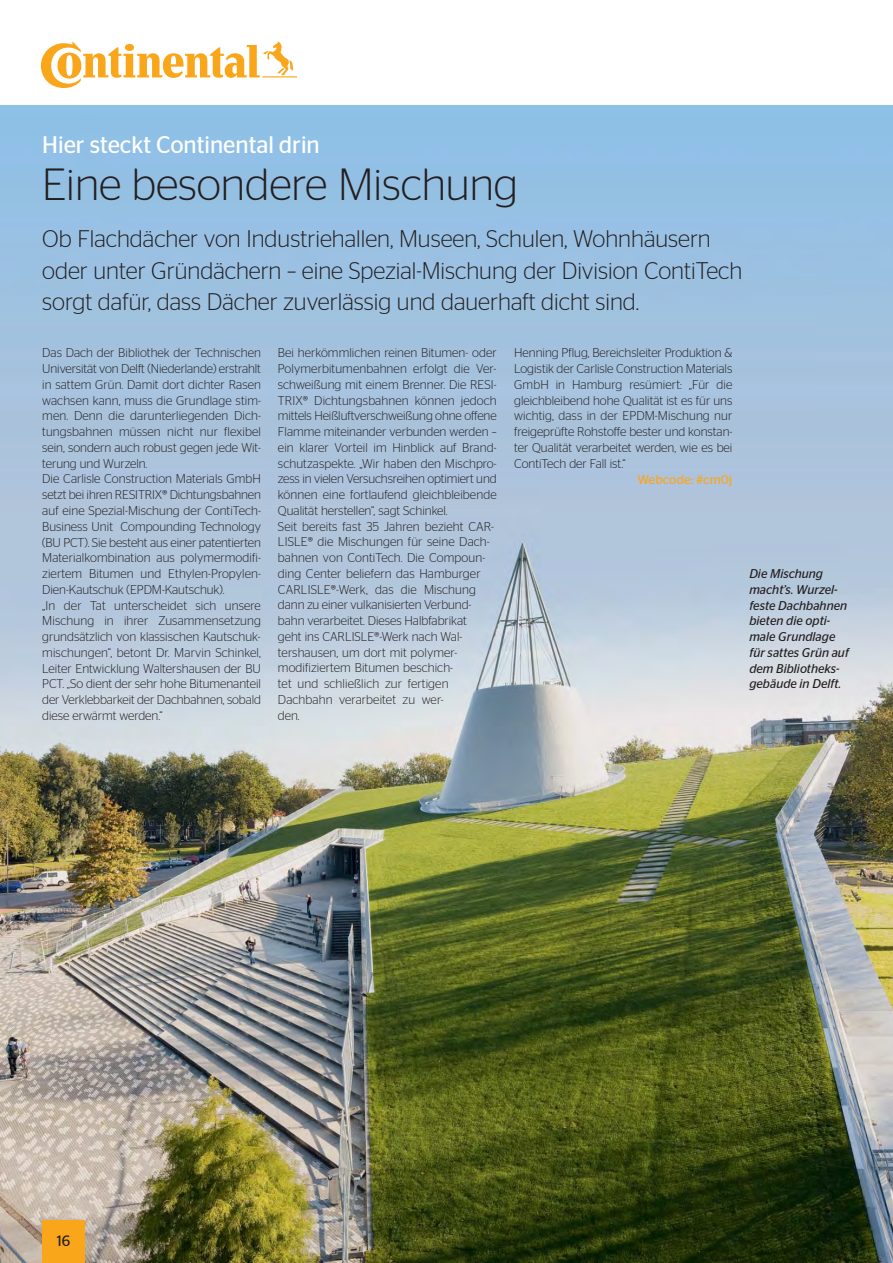
<style>
.page{position:relative;width:893px;height:1263px;background:#fff}
.page>*{position:absolute;margin:0;border:0;box-sizing:border-box;transform-origin:0 0}
.t1{font:300 45px "Continental Stag Sans Cyr";color:#231f20}
.t2{font:300 24px/31.5px "Continental Stag Sans Cyr";color:#231f20}
.t3{font:24px "Continental Stag Sans Cyr";color:#fff}
.t4{font:15px "Continental Stag Sans Cyr";color:#231f20}
.t5{font:300 12.75px/15.8px "Continental Stag Sans Cyr";letter-spacing:.005em;color:#231f20}
.t6{font:italic 12.75px/15.8px "Continental Stag Sans Cyr";color:#231f20}
.t7{font:12.75px "Continental Stag Sans Cyr";letter-spacing:.01em;color:#faa61a}
</style>
<div class="page">
<img style="left:0;top:105px;width:893px;height:1157px">
<svg style="left:41px;top:41px;width:256px;height:47px"></svg>
<div style="left:42px;top:1220px;width:43px;height:42px;background:#faa61a"></div>
<h2 class="t3" style="left:42px;top:136px;width:279px">Hier steckt Continental drin</h2>
<h1 class="t1" style="left:42px;top:168px;width:477px">Eine besondere Mischung</h1>
<h2 class="t2" style="left:42px;top:225px;width:701px">Ob Flachdächer von Industriehallen, Museen, Schulen, Wohnhäusern oder unter Gründächern – eine Spezial-Mischung der Division ContiTech sorgt dafür, dass Dächer zuverlässig und dauerhaft dicht sind.</h2>
<p class="t5" style="left:514px;top:346px;width:220px;text-align:justify">Henning Pflug, Bereichsleiter Produktion &amp; Logistik der Carlisle Construction Materials GmbH in Hamburg resümiert: „Für die gleichbleibend hohe Qualität ist es für uns wichtig, dass in der EPDM-Mischung nur freigeprüfte Rohstoffe bester und konstan&shy;ter Qualität verarbeitet werden, wie es bei ContiTech der Fall ist.“</p>
<p class="t7" style="left:638px;top:474px;width:96px">Webcode: #cm0j</p>
<p class="t5" style="left:42px;top:346px;width:220px">Das Dach der Bibliothek der Technischen Universität von Delft (Niederlande) erstrahlt in sattem Grün. Damit dort dichter Rasen wachsen kann, muss die Grundlage stim&shy;men. Denn die darunterliegenden Dich&shy;tungsbahnen müssen nicht nur flexibel sein, sondern auch robust gegen jede Wit&shy;terung und Wurzeln.<br>Die Carlisle Construction Materials GmbH setzt bei ihren RESITRIX® Dichtungsbahnen auf eine Spezial-Mischung der ContiTech-Business Unit Compounding Technology (BU PCT). Sie besteht aus einer patentierten Materialkombination aus polymermodifi&shy;ziertem Bitumen und Ethylen-Propylen-Dien-Kautschuk (EPDM-Kautschuk).<br>„In der Tat unterscheidet sich unsere Mischung in ihrer Zusammensetzung grundsätzlich von klassischen Kautschuk&shy;mischungen“, betont Dr. Marvin Schinkel, Leiter Entwicklung Waltershausen der BU PCT. „So dient der sehr hohe Bitumenanteil der Verklebbarkeit der Dachbahnen, sobald diese erwärmt werden.“</p>
<p class="t5" style="left:278px;top:346px;width:220px">Bei herkömmlichen reinen Bitumen- oder Polymerbitumenbahnen erfolgt die Ver&shy;schweißung mit einem Brenner. Die RESI-TRIX® Dichtungsbahnen können jedoch mittels Heißluftverschweißung ohne offene Flamme miteinander verbunden werden – ein klarer Vorteil im Hinblick auf Brand&shy;schutzaspekte. „Wir haben den Mischpro&shy;zess in vielen Versuchsreihen optimiert und können eine fortlaufend gleichbleibende Qualität herstellen“, sagt Schinkel.<br>Seit bereits fast 35 Jahren bezieht CAR-LISLE® die Mischungen für seine Dach&shy;bahnen von ContiTech. Die Compoun&shy;ding Center beliefern das Hamburger CARLISLE®-Werk, das die Mischung dann zu einer vulkanisierten Verbund&shy;bahn verarbeitet. Dieses Halbfabrikat<br>geht ins CARLISLE®-Werk nach Wal&shy;tershausen, um dort mit polymer&shy;modifiziertem Bitumen beschich-<br>tet und schließlich zur fertigen Dachbahn verarbeitet zu wer-<br>den.</p>
<p class="t6" style="left:749px;top:566px;width:101px">Die Mischung macht’s. Wurzel&shy;feste Dachbahnen bieten die opti&shy;male Grundlage für sattes Grün auf dem Bibliotheks&shy;gebäude in Delft.</p>
<p class="t4" style="left:57px;top:1235px;width:15px">16</p>
</div>
